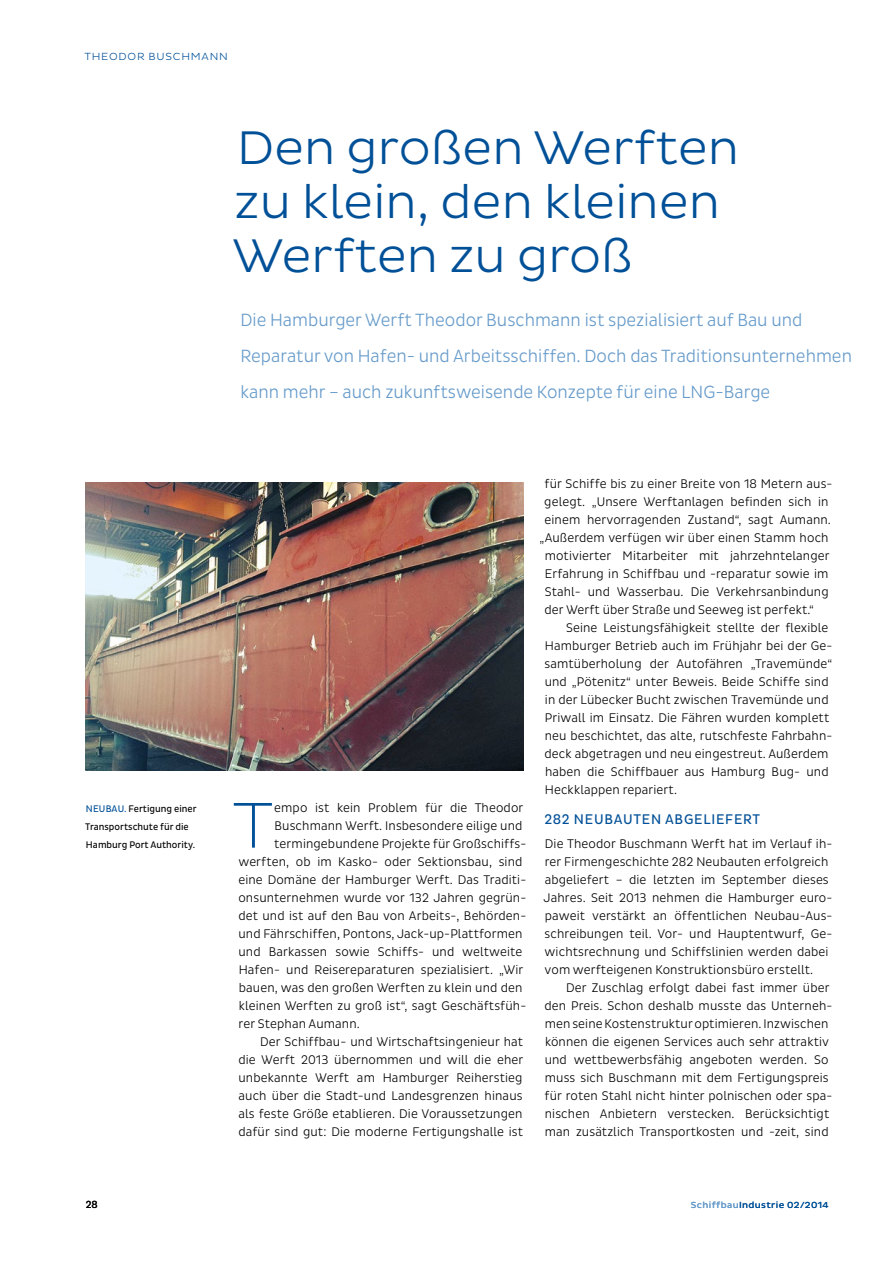
<style>
.page{position:relative;width:893px;height:1263px;background:#fff}
.page>*{position:absolute;margin:0;border:0;box-sizing:border-box;transform-origin:0 0}
.t1{font:200 65.7px "Pluto Sans";color:#005098}
.t2{font:300 48px/54px "Pluto Sans";letter-spacing:-.01em;color:#005098}
.t3{font:300 18px/36px "Pluto Sans Cond";color:#659aca}
.t4{font:14.25px "Pluto Sans Cond";letter-spacing:.055em;color:#005098}
.t5{font:300 12.75px/18px "Pluto Sans Cond";letter-spacing:.01em;color:#000}
.t6{font:300 10.5px "Pluto Sans";letter-spacing:.075em;color:#005098}
.t7{font:10.5px "Pluto Sans Cond";color:#000}
.t8{font:9.75px/18px "Pluto Sans Cond";color:#000}
.t9{font:9px "Pluto Sans";letter-spacing:.04em;color:#005098}
.s1{color:#005098}
.s2{color:#659aca}
</style>
<div class="page">
<img style="left:85px;top:482px;width:438px;height:289px">
<p class="t6" style="left:84px;top:51px;width:145px">THEODOR BUSCHMANN</p>
<p class="t8" style="left:85px;top:799px;width:113px"><span class="s1">NEUBAU.</span> Fertigung einer<br>Transportschute für die<br>Hamburg Port Authority.</p>
<h2 class="t2" style="left:232px;top:121px;width:509px">Den großen Werften zu klein, den kleinen<br>Werften zu groß</h2>
<h3 class="t3" style="left:240px;top:302px;width:613px">Die Hamburger Werft Theodor Buschmann ist spezialisiert auf Bau und<br>Reparatur von Hafen- und Arbeitsschiffen. Doch das Traditionsunternehmen kann mehr – auch zukunftsweisende Konzepte für eine LNG-Barge</h3>
<h1 class="t1" style="left:232px;top:788px;width:42px">T</h1>
<p class="t5" style="left:274px;top:798px;width:251px">empo ist kein Problem für die Theodor</p>
<p class="t5" style="left:275px;top:816px;width:249px">Buschmann Werft. Insbesondere eilige und</p>
<p class="t5" style="left:274px;top:834px;width:254px">termingebundene Projekte für Großschiffs-</p>
<p class="t5" style="left:238px;top:852px;width:285px">werften, ob im Kasko- oder Sektionsbau, sind</p>
<p class="t5" style="left:238px;top:870px;width:289px">eine Domäne der Hamburger Werft. Das Traditi-</p>
<p class="t5" style="left:238px;top:888px;width:289px">onsunternehmen wurde vor 132 Jahren gegrün-</p>
<p class="t5" style="left:238px;top:906px;width:289px">det und ist auf den Bau von Arbeits-, Behörden-</p>
<p class="t5" style="left:238px;top:924px;width:285px">und Fährschiffen, Pontons, Jack-up-Plattformen</p>
<p class="t5" style="left:238px;top:942px;width:285px">und Barkassen sowie Schiffs- und weltweite</p>
<p class="t5" style="left:239px;top:960px;width:286px">Hafen- und Reisereparaturen spezialisiert. „Wir</p>
<p class="t5" style="left:239px;top:978px;width:285px">bauen, was den großen Werften zu klein und den</p>
<p class="t5" style="left:239px;top:996px;width:289px">kleinen Werften zu groß ist“, sagt Geschäftsfüh-</p>
<p class="t5" style="left:239px;top:1014px;width:123px">rer Stephan Aumann.</p>
<p class="t5" style="left:260px;top:1032px;width:265px">Der Schiffbau- und Wirtschaftsingenieur hat</p>
<p class="t5" style="left:238px;top:1050px;width:287px">die Werft 2013 übernommen und will die eher</p>
<p class="t5" style="left:238px;top:1068px;width:285px">unbekannte Werft am Hamburger Reiherstieg</p>
<p class="t5" style="left:239px;top:1086px;width:286px">auch über die Stadt-und Landesgrenzen hinaus</p>
<p class="t5" style="left:239px;top:1104px;width:285px">als feste Größe etablieren. Die Voraussetzungen</p>
<p class="t5" style="left:238px;top:1122px;width:286px">dafür sind gut: Die moderne Fertigungshalle ist</p>
<p class="t5" style="left:544px;top:474px;width:289px">für Schiffe bis zu einer Breite von 18 Metern aus-</p>
<p class="t5" style="left:544px;top:492px;width:286px">gelegt. „Unsere Werftanlagen befinden sich in</p>
<p class="t5" style="left:545px;top:510px;width:288px">einem hervorragenden Zustand“, sagt Aumann.</p>
<p class="t5" style="left:540px;top:528px;width:290px">„Außerdem verfügen wir über einen Stamm hoch</p>
<p class="t5" style="left:545px;top:546px;width:286px">motivierter Mitarbeiter mit jahrzehntelanger</p>
<p class="t5" style="left:545px;top:564px;width:285px">Erfahrung in Schiffbau und -reparatur sowie im</p>
<p class="t5" style="left:545px;top:582px;width:285px">Stahl- und Wasserbau. Die Verkehrsanbindung</p>
<p class="t5" style="left:544px;top:600px;width:271px">der Werft über Straße und Seeweg ist perfekt.“</p>
<p class="t5" style="left:566px;top:618px;width:264px">Seine Leistungsfähigkeit stellte der flexible</p>
<p class="t5" style="left:545px;top:636px;width:289px">Hamburger Betrieb auch im Frühjahr bei der Ge-</p>
<p class="t5" style="left:545px;top:654px;width:289px">samtüberholung der Autofähren „Travemünde“</p>
<p class="t5" style="left:545px;top:672px;width:285px">und „Pötenitz“ unter Beweis. Beide Schiffe sind</p>
<p class="t5" style="left:545px;top:690px;width:285px">in der Lübecker Bucht zwischen Travemünde und</p>
<p class="t5" style="left:545px;top:708px;width:286px">Priwall im Einsatz. Die Fähren wurden komplett</p>
<p class="t5" style="left:545px;top:726px;width:289px">neu beschichtet, das alte, rutschfeste Fahrbahn-</p>
<p class="t5" style="left:544px;top:744px;width:286px">deck abgetragen und neu eingestreut. Außerdem</p>
<p class="t5" style="left:545px;top:762px;width:285px">haben die Schiffbauer aus Hamburg Bug- und</p>
<p class="t5" style="left:545px;top:780px;width:134px">Heckklappen repariert.</p>
<p class="t4" style="left:545px;top:811px;width:217px">282 NEUBAUTEN ABGELIEFERT</p>
<p class="t5" style="left:544px;top:834px;width:290px">Die Theodor Buschmann Werft hat im Verlauf ih&shy;rer Firmengeschichte 282 Neubauten erfolgreich abgeliefert – die letzten im September dieses Jahres. Seit 2013 nehmen die Hamburger euro&shy;paweit verstärkt an öffentlichen Neubau-Aus&shy;schreibungen teil. Vor- und Hauptentwurf, Ge&shy;wichtsrechnung und Schiffslinien werden dabei vom werfteigenen Konstruktionsbüro erstellt.</p>
<p class="t5" style="left:544px;top:978px;width:289px;text-indent:22px">Der Zuschlag erfolgt dabei fast immer über den Preis. Schon deshalb musste das Unterneh&shy;men seine Kostenstruktur optimieren. Inzwischen können die eigenen Services auch sehr attraktiv und wettbewerbsfähig angeboten werden. So muss sich Buschmann mit dem Fertigungspreis für roten Stahl nicht hinter polnischen oder spa&shy;nischen Anbietern verstecken. Berücksichtigt man zusätzlich Transportkosten und -zeit, sind</p>
<p class="t7" style="left:86px;top:1198px;width:13px">28</p>
<p class="t9" style="left:691px;top:1199px;width:139px"><span class="s2">Schiffbau</span>Industrie 02/2014</p>
</div>
